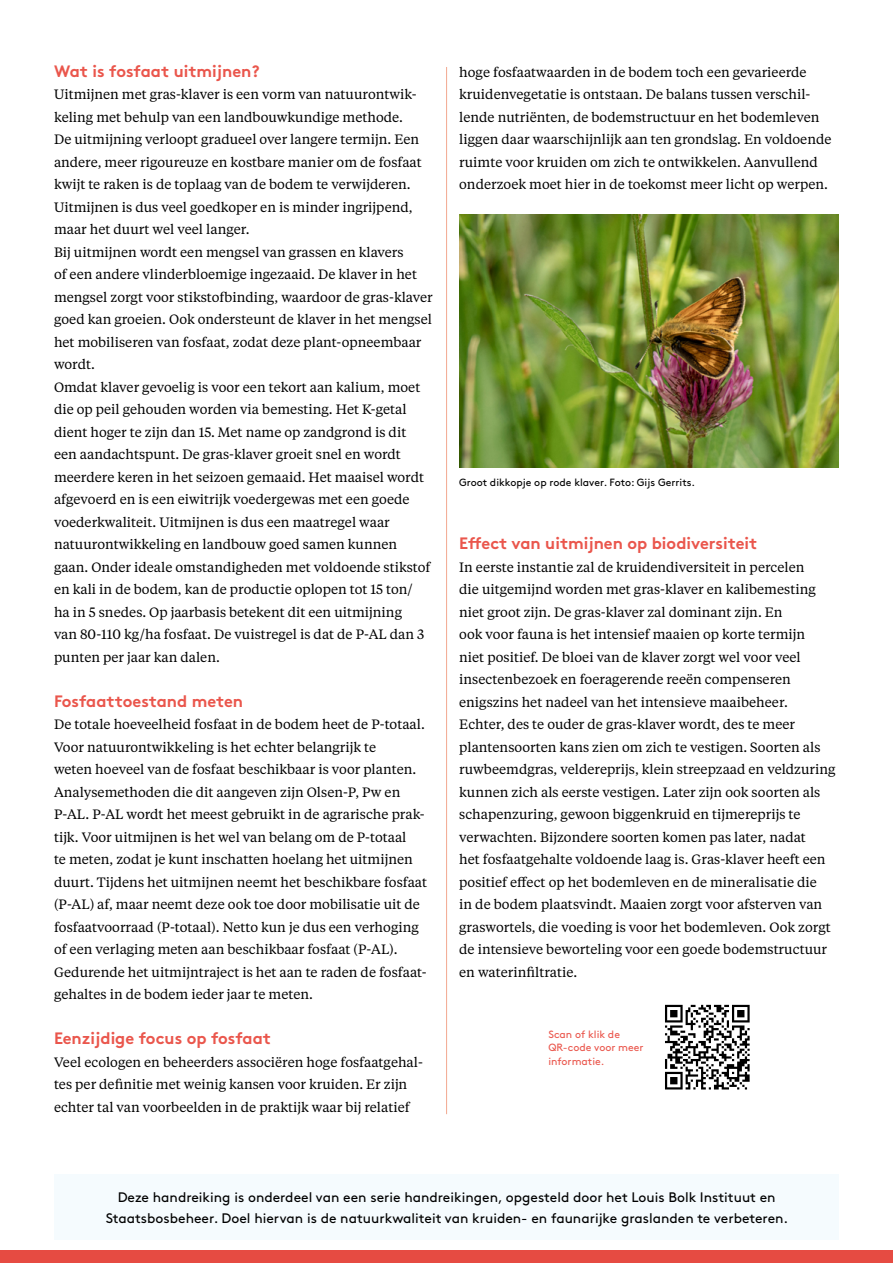
<style>
.page{position:relative;width:893px;height:1263px;background:#fff}
.page>*{position:absolute;margin:0;border:0;box-sizing:border-box;transform-origin:0 0}
.t1{font:700 16.5px "Brown Pro";color:#ea564c}
.t2{font:13.8px/21px "Brown Pro";color:#000;text-align:center}
.t3{font:13.5px/22.5px "Tiempos Text";color:#000}
.t4{font:10.5px "Brown Pro";color:#000}
.t5{font:10.5px/13.5px "Brown Pro";color:#ea564c}
</style>
<div class="page">
<div style="left:0;top:1250px;width:893px;height:13px;background:#e64b42"></div>
<hr style="left:446px;top:67px;width:1px;height:1047px;background:#f2a890">
<div style="left:54px;top:1175px;width:785px;height:65px;background:#f5fbfe"></div>
<img style="left:459px;top:215px;width:380px;height:253px">
<svg style="left:665px;top:1005px;width:85px;height:84px"></svg>
<p class="t1" style="left:54px;top:57px;width:207px">Wat is fosfaat uitmijnen?</p>
<p class="t3" style="left:54px;top:82px;width:380px">Uitmijnen met gras-klaver is een vorm van natuurontwik&shy;keling met behulp van een landbouwkundige methode.<br>De uitmijning verloopt gradueel over langere termijn. Een andere, meer rigoureuze en kostbare manier om de fosfaat kwijt te raken is de toplaag van de bodem te verwijderen.<br>Uitmijnen is dus veel goedkoper en is minder ingrijpend, maar het duurt wel veel langer.<br>Bij uitmijnen wordt een mengsel van grassen en klavers<br>of een andere vlinderbloemige ingezaaid. De klaver in het mengsel zorgt voor stikstofbinding, waardoor de gras-klaver goed kan groeien. Ook ondersteunt de klaver in het mengsel het mobiliseren van fosfaat, zodat deze plant-opneembaar wordt.<br>Omdat klaver gevoelig is voor een tekort aan kalium, moet die op peil gehouden worden via bemesting. Het K-getal dient hoger te zijn dan 15. Met name op zandgrond is dit<br>een aandachtspunt. De gras-klaver groeit snel en wordt meerdere keren in het seizoen gemaaid. Het maaisel wordt afgevoerd en is een eiwitrijk voedergewas met een goede voederkwaliteit. Uitmijnen is dus een maatregel waar natuurontwikkeling en landbouw goed samen kunnen gaan. Onder ideale omstandigheden met voldoende stikstof en kali in de bodem, kan de productie oplopen tot 15 ton/<br>ha in 5 snedes. Op jaarbasis betekent dit een uitmijning<br>van 80-110 kg/ha fosfaat. De vuistregel is dat de P-AL dan 3 punten per jaar kan dalen.</p>
<p class="t1" style="left:54px;top:687px;width:191px">Fosfaattoestand meten</p>
<p class="t3" style="left:54px;top:712px;width:375px">De totale hoeveelheid fosfaat in de bodem heet de P-totaal.<br>Voor natuurontwikkeling is het echter belangrijk te<br>weten hoeveel van de fosfaat beschikbaar is voor planten.<br>Analysemethoden die dit aangeven zijn Olsen-P, Pw en P-AL. P-AL wordt het meest gebruikt in de agrarische prak&shy;tijk. Voor uitmijnen is het wel van belang om de P-totaal<br>te meten, zodat je kunt inschatten hoelang het uitmijnen duurt. Tijdens het uitmijnen neemt het beschikbare fosfaat (P-AL) af, maar neemt deze ook toe door mobilisatie uit de fosfaatvoorraad (P-totaal). Netto kun je dus een verhoging of een verlaging meten aan beschikbaar fosfaat (P-AL).<br>Gedurende het uitmijntraject is het aan te raden de fosfaat&shy;gehaltes in de bodem ieder jaar te meten.</p>
<p class="t1" style="left:54px;top:1025px;width:219px">Eenzijdige focus op fosfaat</p>
<p class="t3" style="left:54px;top:1050px;width:370px">Veel ecologen en beheerders associëren hoge fosfaatgehal&shy;tes per definitie met weinig kansen voor kruiden. Er zijn echter tal van voorbeelden in de praktijk waar bij relatief</p>
<p class="t3" style="left:459px;top:60px;width:374px">hoge fosfaatwaarden in de bodem toch een gevarieerde kruidenvegetatie is ontstaan. De balans tussen verschil&shy;lende nutriënten, de bodemstructuur en het bodemleven liggen daar waarschijnlijk aan ten grondslag. En voldoende ruimte voor kruiden om zich te ontwikkelen. Aanvullend onderzoek moet hier in de toekomst meer licht op werpen.</p>
<p class="t4" style="left:459px;top:474px;width:237px">Groot dikkopje op rode klaver. Foto: Gijs Gerrits.</p>
<p class="t1" style="left:459px;top:530px;width:300px">Effect van uitmijnen op biodiversiteit</p>
<p class="t3" style="left:459px;top:555px;width:378px">In eerste instantie zal de kruidendiversiteit in percelen<br>die uitgemijnd worden met gras-klaver en kalibemesting niet groot zijn. De gras-klaver zal dominant zijn. En<br>ook voor fauna is het intensief maaien op korte termijn<br>niet positief. De bloei van de klaver zorgt wel voor veel insectenbezoek en foeragerende reeën compenseren enigszins het nadeel van het intensieve maaibeheer.<br>Echter, des te ouder de gras-klaver wordt, des te meer plantensoorten kans zien om zich te vestigen. Soorten als ruwbeemdgras, veldereprijs, klein streepzaad en veldzuring kunnen zich als eerste vestigen. Later zijn ook soorten als schapenzuring, gewoon biggenkruid en tijmereprijs te verwachten. Bijzondere soorten komen pas later, nadat<br>het fosfaatgehalte voldoende laag is. Gras-klaver heeft een positief effect op het bodemleven en de mineralisatie die<br>in de bodem plaatsvindt. Maaien zorgt voor afsterven van graswortels, die voeding is voor het bodemleven. Ook zorgt de intensieve beworteling voor een goede bodemstructuur en waterinfiltratie.</p>
<p class="t5" style="left:548px;top:1026px;width:97px">Scan of klik de<br>QR-code voor meer informatie.</p>
<p class="t2" style="left:106px;top:1186px;width:684px">Deze handreiking is onderdeel van een serie handreikingen, opgesteld door het Louis Bolk Instituut en<br>Staatsbosbeheer. Doel hiervan is de natuurkwaliteit van kruiden- en faunarijke graslanden te verbeteren.</p>
</div>
